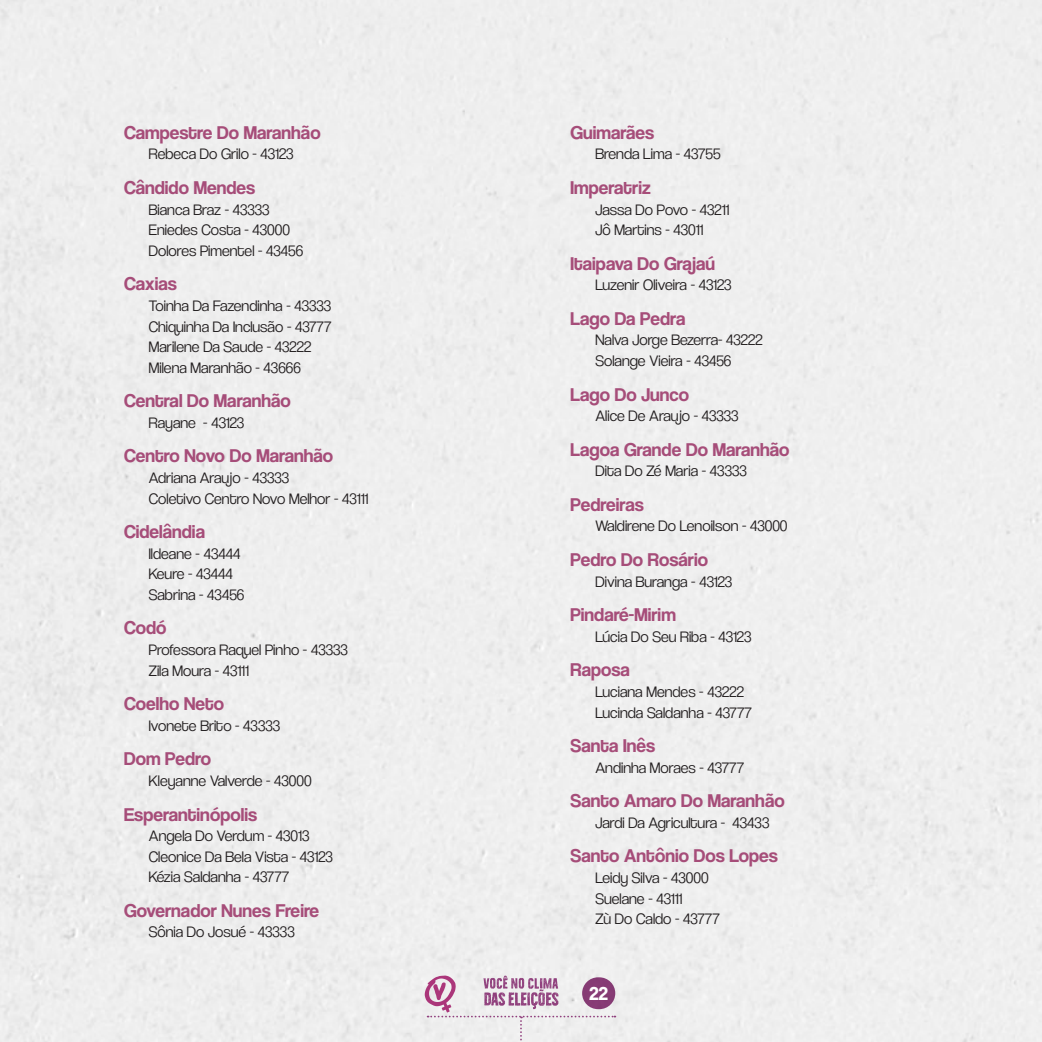
<style>
.page{position:relative;width:1042px;height:1042px;background:#eee}
.page>*{position:absolute;margin:0;border:0;box-sizing:border-box;transform-origin:0 0}
.Municipio{font:19.25px "Coolvetica Rg";color:#a64d79}
.t1{font:700 19.25px "Coolvetica Rg";color:#fff}
.Vereador{font:15.75px "Coolvetica Lt";color:#231f20}
</style>
<div class="page">
<svg style="left:425px;top:975px;width:190px;height:67px"></svg>
<p class="Municipio" style="left:124px;top:121px;width:198px">Campestre Do Maranhão</p>
<p class="Vereador" style="left:149px;top:145px;width:146px">Rebeca Do Grilo - 43123</p>
<p class="Municipio" style="left:124px;top:176px;width:133px">Cândido Mendes</p>
<p class="Vereador" style="left:149px;top:200px;width:122px">Bianca Braz - 43333</p>
<p class="Vereador" style="left:149px;top:221px;width:143px">Eniedes Costa - 43000</p>
<p class="Vereador" style="left:149px;top:241px;width:156px">Dolores Pimentel - 43456</p>
<p class="Municipio" style="left:124px;top:273px;width:54px">Caxias</p>
<p class="Vereador" style="left:149px;top:296px;width:184px">Toinha Da Fazendinha - 43333</p>
<p class="Vereador" style="left:149px;top:317px;width:184px">Chiquinha Da Inclusão - 43777</p>
<p class="Vereador" style="left:149px;top:338px;width:164px">Marilene Da Saude - 43222</p>
<p class="Vereador" style="left:149px;top:358px;width:154px">Milena Maranhão - 43666</p>
<p class="Municipio" style="left:124px;top:389px;width:168px">Central Do Maranhão</p>
<p class="Vereador" style="left:149px;top:413px;width:97px">Rayane - 43123</p>
<p class="Municipio" style="left:124px;top:445px;width:211px">Centro Novo Do Maranhão</p>
<p class="Vereador" style="left:149px;top:468px;width:142px">Adriana Araujo - 43333</p>
<p class="Vereador" style="left:149px;top:489px;width:221px">Coletivo Centro Novo Melhor - 43111</p>
<p class="Municipio" style="left:124px;top:520px;width:82px">Cidelândia</p>
<p class="Vereador" style="left:149px;top:544px;width:93px">Ildeane - 43444</p>
<p class="Vereador" style="left:149px;top:565px;width:86px">Keure - 43444</p>
<p class="Vereador" style="left:149px;top:585px;width:97px">Sabrina - 43456</p>
<p class="Municipio" style="left:124px;top:617px;width:44px">Codó</p>
<p class="Vereador" style="left:149px;top:640px;width:200px">Professora Raquel Pinho - 43333</p>
<p class="Vereador" style="left:149px;top:661px;width:102px">Zila Moura - 43111</p>
<p class="Municipio" style="left:124px;top:692px;width:102px">Coelho Neto</p>
<p class="Vereador" style="left:149px;top:716px;width:133px">Ivonete Brito - 43333</p>
<p class="Municipio" style="left:124px;top:747px;width:89px">Dom Pedro</p>
<p class="Vereador" style="left:149px;top:771px;width:164px">Kleyanne Valverde - 43000</p>
<p class="Municipio" style="left:124px;top:803px;width:135px">Esperantinópolis</p>
<p class="Vereador" style="left:149px;top:826px;width:162px">Angela Do Verdum - 43013</p>
<p class="Vereador" style="left:149px;top:847px;width:186px">Cleonice Da Bela Vista - 43123</p>
<p class="Vereador" style="left:149px;top:868px;width:142px">Kézia Saldanha - 43777</p>
<p class="Municipio" style="left:124px;top:899px;width:197px">Governador Nunes Freire</p>
<p class="Vereador" style="left:149px;top:923px;width:147px">Sônia Do Josué - 43333</p>
<p class="Municipio" style="left:570px;top:121px;width:85px">Guimarães</p>
<p class="Vereador" style="left:595px;top:145px;width:127px">Brenda Lima - 43755</p>
<p class="Municipio" style="left:570px;top:176px;width:82px">Imperatriz</p>
<p class="Vereador" style="left:595px;top:200px;width:136px">Jassa Do Povo - 43211</p>
<p class="Vereador" style="left:595px;top:221px;width:110px">Jô Martins - 43011</p>
<p class="Municipio" style="left:570px;top:252px;width:146px">Itaipava Do Grajaú</p>
<p class="Vereador" style="left:595px;top:276px;width:138px">Luzenir Oliveira - 43123</p>
<p class="Municipio" style="left:570px;top:307px;width:116px">Lago Da Pedra</p>
<p class="Vereador" style="left:595px;top:331px;width:169px">Nalva Jorge Bezerra- 43222</p>
<p class="Vereador" style="left:595px;top:351px;width:138px">Solange Vieira - 43456</p>
<p class="Municipio" style="left:570px;top:383px;width:120px">Lago Do Junco</p>
<p class="Vereador" style="left:595px;top:407px;width:145px">Alice De Araujo - 43333</p>
<p class="Municipio" style="left:570px;top:438px;width:220px">Lagoa Grande Do Maranhão</p>
<p class="Vereador" style="left:595px;top:462px;width:153px">Dita Do Zé Maria - 43333</p>
<p class="Municipio" style="left:570px;top:493px;width:75px">Pedreiras</p>
<p class="Vereador" style="left:595px;top:517px;width:194px">Waldirene Do Lenoilson - 43000</p>
<p class="Municipio" style="left:570px;top:548px;width:139px">Pedro Do Rosário</p>
<p class="Vereador" style="left:595px;top:572px;width:138px">Divina Buranga - 43123</p>
<p class="Municipio" style="left:570px;top:603px;width:107px">Pindaré-Mirim</p>
<p class="Vereador" style="left:595px;top:627px;width:158px">Lúcia Do Seu Riba - 43123</p>
<p class="Municipio" style="left:570px;top:658px;width:61px">Raposa</p>
<p class="Vereador" style="left:595px;top:682px;width:150px">Luciana Mendes - 43222</p>
<p class="Vereador" style="left:595px;top:703px;width:158px">Lucinda Saldanha - 43777</p>
<p class="Municipio" style="left:570px;top:734px;width:86px">Santa Inês</p>
<p class="Vereador" style="left:595px;top:758px;width:150px">Andinha Moraes - 43777</p>
<p class="Municipio" style="left:570px;top:789px;width:216px">Santo Amaro Do Maranhão</p>
<p class="Vereador" style="left:595px;top:813px;width:175px">Jardi Da Agricultura - 43433</p>
<p class="Municipio" style="left:570px;top:844px;width:209px">Santo Antônio Dos Lopes</p>
<p class="Vereador" style="left:595px;top:868px;width:115px">Leidy Silva - 43000</p>
<p class="Vereador" style="left:595px;top:889px;width:89px">Suelane - 43111</p>
<p class="Vereador" style="left:595px;top:909px;width:126px">Zù Do Caldo - 43777</p>
<p class="t1" style="left:589px;top:982px;width:20px">22</p>
</div>
